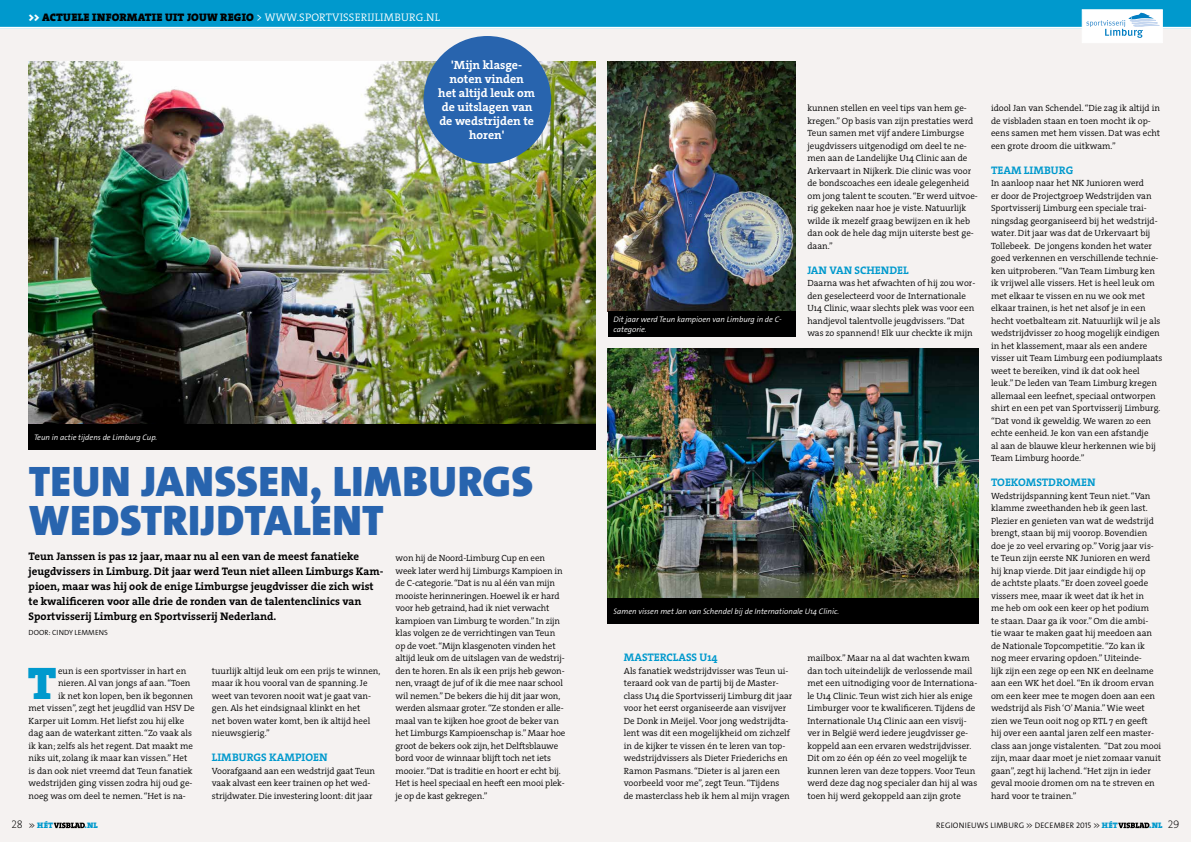
<style>
.page{position:relative;width:1191px;height:842px;background:#f5f2f1}
.page>*{position:absolute;margin:0;border:0;box-sizing:border-box;transform-origin:0 0}
.t1{font:46px "The Serif HP9 Blk";color:#0099cd}
.t2{font:900 43px/38.9px "The Sans Os F";letter-spacing:.01em;color:#2864ae}
.t3{font:12px/14px "The Serif HP7 Bld";color:#fff;text-align:center}
.t4{font:11px/15px "The Serif HP7 Bld";color:#000}
.t5{font:11px "The Serif HP7 Bld";color:#0099cd}
.t6{font:11px "The Serif HP9 Blk";letter-spacing:.015em;color:#000}
.t7{font:9px/12.5px "The Serif HP4 Se Lig";color:#000}
.t8{font:italic 300 8px/10px "The Sans Os F";color:#fff}
.t9{font:300 8px "The Sans Os F";letter-spacing:.02em;color:#000}
.t10{font:8px "The Serif HP9 Blk";letter-spacing:.03em;color:#0099cd}
.t11{font:300 7.5px "The Sans Os F";color:#000}
.s1{color:#fff}
.s2{font-family:"The Serif HP4 Se Lig";color:#fff}
.s3{font-family:"The Serif HP2 Ex Lig";font-size:11px;color:#000}
.s4{font-family:"The Sans Os F";font-weight:300;color:#000}
.s5{font-family:"The Serif HP9 Blk";font-weight:400;color:#0099cd}
</style>
<div class="page">
<div style="left:0;top:0;width:1191px;height:28px;background:#0099cd"></div>
<div style="left:1082px;top:10px;width:80px;height:33px;background:#fff"></div>
<svg style="left:1086px;top:13px;width:73px;height:25px"></svg>
<img style="left:28px;top:61px;width:567px;height:364px">
<img style="left:608px;top:61px;width:187px;height:250px">
<img style="left:608px;top:349px;width:370px;height:250px">
<svg style="left:54px;top:822px;width:31px;height:6px"></svg>
<svg style="left:1118px;top:822px;width:31px;height:6px"></svg>
<hr style="left:0;top:27px;width:1191px;height:2px;background:#fff">
<div style="left:423px;top:36px;width:128px;height:128px;background:#2864ae;border-radius:50%"></div>
<div style="left:28px;top:425px;width:567px;height:25px;background:#000"></div>
<div style="left:608px;top:311px;width:187px;height:25px;background:#000"></div>
<div style="left:608px;top:599px;width:371px;height:25px;background:#000"></div>
<p class="t6" style="left:28px;top:10px;width:413px"><span class="s1">&gt;&gt;</span> ACTUELE INFORMATIE UIT JOUW REGIO <span class="s2">&gt; WWW.SPORTVISSERIJLIMBURG.NL</span></p>
<p class="t8" style="left:34px;top:433px;width:125px">Teun in actie tijdens de Limburg Cup.</p>
<h3 class="t3" style="left:438px;top:58px;width:98px">'Mijn klasge&shy;noten vinden<br>het altijd leuk om de uitslagen van de wedstrijden te horen'</h3>
<h2 class="t2" style="left:29px;top:462px;width:505px">TEUN JANSSEN, LIMBURGS<br>WEDSTRIJDTALENT</h2>
<p class="t4" style="left:29px;top:549px;width:356px">Teun Janssen is pas 12 jaar, maar nu al een van de meest fanatieke jeugdvissers in Limburg. Dit jaar werd Teun niet alleen Limburgs Kam&shy;pioen, maar was hij ook de enige Limburgse jeugdvisser die zich wist te kwalificeren voor alle drie de ronden van de talentenclinics van Sportvisserij Limburg en Sportvisserij Nederland.</p>
<p class="t11" style="left:29px;top:628px;width:81px">DOOR: CINDY LEMMENS</p>
<p class="t7" style="left:212px;top:664px;width:170px">tuurlijk altijd leuk om een prijs te winnen, maar ik hou vooral van de spanning. Je weet van tevoren nooit wat je gaat van&shy;gen. Als het eindsignaal klinkt en het<br>net boven water komt, ben ik altijd heel nieuwsgierig.”</p>
<p class="t5" style="left:212px;top:750px;width:117px">LIMBURGS KAMPIOEN</p>
<p class="t7" style="left:212px;top:764px;width:165px">Voorafgaand aan een wedstrijd gaat Teun vaak alvast een keer trainen op het wed&shy;strijdwater. Die investering loont: dit jaar</p>
<p class="t7" style="left:395px;top:552px;width:171px">won hij de Noord-Limburg Cup en een week later werd hij Limburgs Kampioen in de C-categorie. “Dat is nu al één van mijn mooiste herinneringen. Hoewel ik er hard voor heb getraind, had ik niet verwacht kampioen van Limburg te worden.” In zijn klas volgen ze de verrichtingen van Teun op de voet. “Mijn klasgenoten vinden het altijd leuk om de uitslagen van de wedstrij&shy;den te horen. En als ik een prijs heb gewon&shy;nen, vraagt de juf of ik die mee naar school wil nemen.” De bekers die hij dit jaar won, werden alsmaar groter. “Ze stonden er alle&shy;maal van te kijken hoe groot de beker van het Limburgs Kampioenschap is.” Maar hoe groot de bekers ook zijn, het Delftsblauwe bord voor de winnaar blijft toch net iets mooier. “Dat is traditie en hoort er echt bij.<br>Het is heel speciaal en heeft een mooi plek&shy;je op de kast gekregen.”</p>
<h1 class="t1" style="left:28px;top:652px;width:30px">T</h1>
<p class="t7" style="left:58px;top:664px;width:130px">eun is een sportvisser in hart en</p>
<p class="t7" style="left:58px;top:677px;width:134px">nieren. Al van jongs af aan. “Toen</p>
<p class="t7" style="left:58px;top:689px;width:137px">ik net kon lopen, ben ik begonnen</p>
<p class="t7" style="left:29px;top:702px;width:167px">met vissen”, zegt het jeugdlid van HSV De</p>
<p class="t7" style="left:29px;top:714px;width:157px">Karper uit Lomm. Het liefst zou hij elke</p>
<p class="t7" style="left:29px;top:727px;width:165px">dag aan de waterkant zitten. “Zo vaak als</p>
<p class="t7" style="left:29px;top:739px;width:166px">ik kan; zelfs als het regent. Dat maakt me</p>
<p class="t7" style="left:29px;top:752px;width:160px">niks uit, zolang ik maar kan vissen.” Het</p>
<p class="t7" style="left:29px;top:764px;width:166px">is dan ook niet vreemd dat Teun fanatiek</p>
<p class="t7" style="left:29px;top:777px;width:165px">wedstrijden ging vissen zodra hij oud ge-</p>
<p class="t7" style="left:29px;top:789px;width:159px">noeg was om deel te nemen. “Het is na-</p>
<p class="t8" style="left:613px;top:314px;width:170px">Dit jaar werd Teun kampioen van Limburg in de C&shy;categorie.</p>
<p class="t7" style="left:807px;top:102px;width:172px">kunnen stellen en veel tips van hem ge&shy;kregen.” Op basis van zijn prestaties werd Teun samen met vijf andere Limburgse jeugdvissers uitgenodigd om deel te ne&shy;men aan de Landelijke U14 Clinic aan de Arkervaart in Nijkerk. Die clinic was voor de bondscoaches een ideale gelegenheid om jong talent te scouten. “Er werd uitvoe&shy;rig gekeken naar hoe je viste. Natuurlijk wilde ik mezelf graag bewijzen en ik heb dan ook de hele dag mijn uiterste best ge&shy;daan.”</p>
<p class="t5" style="left:807px;top:262px;width:103px">JAN VAN SCHENDEL</p>
<p class="t7" style="left:807px;top:277px;width:169px">Daarna was het afwachten of hij zou wor&shy;den geselecteerd voor de Internationale U14 Clinic, waar slechts plek was voor een handjevol talentvolle jeugdvissers. “Dat was zo spannend! Elk uur checkte ik mijn</p>
<p class="t8" style="left:613px;top:606px;width:227px">Samen vissen met Jan van Schendel bij de Internationale U14 Clinic.</p>
<p class="t5" style="left:624px;top:650px;width:95px">MASTERCLASS U14</p>
<p class="t7" style="left:624px;top:664px;width:170px">Als fanatiek wedstrijdvisser was Teun ui&shy;teraard ook van de partij bij de Master&shy;class U14 die Sportvisserij Limburg dit jaar voor het eerst organiseerde aan visvijver De Donk in Meijel. Voor jong wedstrijdta&shy;lent was dit een mogelijkheid om zichzelf in de kijker te vissen én te leren van top&shy;wedstrijdvissers als Dieter Friederichs en Ramon Pasmans. “Dieter is al jaren een voorbeeld voor me”, zegt Teun. “Tijdens<br>de masterclass heb ik hem al mijn vragen</p>
<p class="t7" style="left:807px;top:652px;width:171px">mailbox.” Maar na al dat wachten kwam dan toch uiteindelijk de verlossende mail met een uitnodiging voor de Internationa&shy;le U14 Clinic. Teun wist zich hier als enige Limburger voor te kwalificeren. Tijdens de Internationale U14 Clinic aan een visvij&shy;ver in België werd iedere jeugdvisser ge&shy;koppeld aan een ervaren wedstrijdvisser.<br>Dit om zo één op één zo veel mogelijk te kunnen leren van deze toppers. Voor Teun werd deze dag nog specialer dan hij al was toen hij werd gekoppeld aan zijn grote</p>
<p class="t7" style="left:991px;top:102px;width:170px">idool Jan van Schendel. “Die zag ik altijd in de visbladen staan en toen mocht ik op&shy;eens samen met hem vissen. Dat was echt een grote droom die uitkwam.”</p>
<p class="t5" style="left:991px;top:162px;width:84px">TEAM LIMBURG</p>
<p class="t7" style="left:991px;top:177px;width:173px">In aanloop naar het NK Junioren werd<br>er door de Projectgroep Wedstrijden van Sportvisserij Limburg een speciale trai&shy;ningsdag georganiseerd bij het wedstrijd&shy;water. Dit jaar was dat de Urkervaart bij Tollebeek. De jongens konden het water goed verkennen en verschillende technie&shy;ken uitproberen. “Van Team Limburg ken ik vrijwel alle vissers. Het is heel leuk om met elkaar te vissen en nu we ook met elkaar trainen, is het net alsof je in een hecht voetbalteam zit. Natuurlijk wil je als wedstrijdvisser zo hoog mogelijk eindigen in het klassement, maar als een andere visser uit Team Limburg een podiumplaats weet te bereiken, vind ik dat ook heel leuk.” De leden van Team Limburg kregen allemaal een leefnet, speciaal ontworpen shirt en een pet van Sportvisserij Limburg. “Dat vond ik geweldig. We waren zo een echte eenheid. Je kon van een afstandje<br>al aan de blauwe kleur herkennen wie bij Team Limburg hoorde.”</p>
<p class="t5" style="left:991px;top:475px;width:106px">TOEKOMSTDROMEN</p>
<p class="t7" style="left:991px;top:489px;width:172px">Wedstrijdspanning kent Teun niet. “Van klamme zweethanden heb ik geen last.<br>Plezier en genieten van wat de wedstrijd brengt, staan bij mij voorop. Bovendien doe je zo veel ervaring op.” Vorig jaar vis&shy;te Teun zijn eerste NK Junioren en werd hij knap vierde. Dit jaar eindigde hij op<br>de achtste plaats. “Er doen zoveel goede vissers mee, maar ik weet dat ik het in<br>me heb om ook een keer op het podium<br>te staan. Daar ga ik voor.” Om die ambi-<br>tie waar te maken gaat hij meedoen aan de Nationale Topcompetitie. “Zo kan ik nog meer ervaring opdoen.” Uiteinde-<br>lijk zijn een zege op een NK en deelname aan een WK het doel. “En ik droom ervan om een keer mee te mogen doen aan een wedstrijd als Fish ‘O’ Mania.” Wie weet zien we Teun ooit nog op RTL 7 en geeft<br>hij over een aantal jaren zelf een master&shy;class aan jonge vistalenten. “Dat zou mooi zijn, maar daar moet je niet zomaar vanuit gaan”, zegt hij lachend. “Het zijn in ieder geval mooie dromen om na te streven en hard voor te trainen.”</p>
<p class="t10" style="left:11px;top:820px;width:43px"><span class="s3">28</span> <span class="s4">&gt;&gt;</span> HÉT</p>
<p class="t10" style="left:85px;top:820px;width:15px">.NL</p>
<p class="t9" style="left:936px;top:820px;width:183px">REGIONIEUWS LIMBURG &gt;&gt; DECEMBER 2015 &gt;&gt; <span class="s5">HÉT</span></p>
<p class="t10" style="left:1149px;top:820px;width:32px">.NL <span class="s3">29</span></p>
</div>
